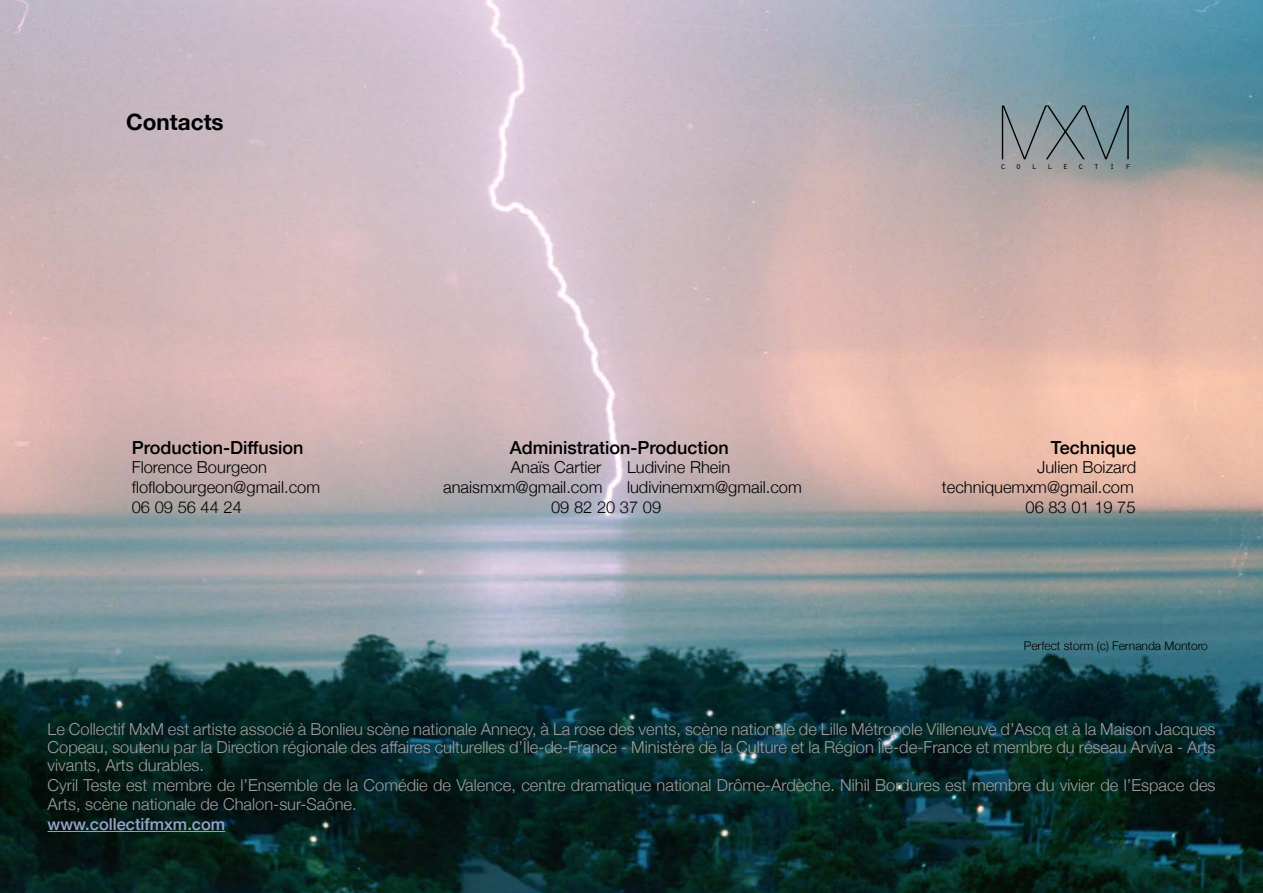
<style>
.page{position:relative;width:1263px;height:893px;background:#fff}
.page>*{position:absolute;margin:0;border:0;box-sizing:border-box;transform-origin:0 0}
.t1{font:700 22.5px "Helvetica Neue";color:#000}
.t2{font:500 18px "Helvetica Neue";color:#000}
.t3{font:300 16.5px/18px "Helvetica Neue";color:#9d9d9c;text-align:justify}
.t4{font:300 16.5px "Helvetica Neue";color:#000}
.t5{font:500 16.5px "Helvetica Neue";color:#95a4cd}
.t6{font:300 12px "Helvetica Neue";color:#000}
.t7{font:9.15px "Orator Std";color:#000}
</style>
<div class="page">
<img style="left:0;top:0;width:1263px;height:893px">
<svg style="left:1002px;top:105px;width:127px;height:54px;background:#7b8d92"></svg>
<hr style="left:48px;top:831px;width:177px;height:1px;background:#95a4cd">
<h1 class="t1" style="left:126px;top:104px;width:99px">Contacts</h1>
<p class="t7" style="left:1000px;top:160px;width:132px">c o l l e c t i f</p>
<p class="t2" style="left:132px;top:433px;width:173px">Production-Diffusion</p>
<p class="t2" style="left:510px;top:433px;width:221px">Administration-Production</p>
<p class="t2" style="left:1051px;top:433px;width:87px">Technique</p>
<p class="t4" style="left:132px;top:454px;width:137px">Florence Bourgeon</p>
<p class="t4" style="left:511px;top:454px;width:92px">Anaïs Cartier</p>
<p class="t4" style="left:627px;top:454px;width:105px">Ludivine Rhein</p>
<p class="t4" style="left:1037px;top:454px;width:101px">Julien Boizard</p>
<p class="t4" style="left:132px;top:474px;width:190px">floflobourgeon@gmail.com</p>
<p class="t4" style="left:443px;top:474px;width:161px">anaismxm@gmail.com</p>
<p class="t4" style="left:627px;top:474px;width:176px">ludivinemxm@gmail.com</p>
<p class="t4" style="left:942px;top:474px;width:193px">techniquemxm@gmail.com</p>
<p class="t4" style="left:132px;top:494px;width:112px">06 09 56 44 24</p>
<p class="t4" style="left:551px;top:494px;width:112px">09 82 20 37 09</p>
<p class="t4" style="left:1025px;top:494px;width:112px">06 83 01 19 75</p>
<p class="t6" style="left:1024px;top:636px;width:186px">Perfect storm (c) Fernanda Montoro</p>
<p class="t3" style="left:48px;top:719px;width:1169px">Le Collectif MxM est artiste associé à Bonlieu scène nationale Annecy, à La rose des vents, scène nationale de Lille Métropole Villeneuve d’Ascq et à la Maison Jacques Copeau, soutenu par la Direction régionale des affaires culturelles d’Île-de-France - Ministère de la Culture et la Région Île-de-France et membre du réseau Arviva - Arts vivants, Arts durables.</p>
<p class="t3" style="left:48px;top:774px;width:1169px;line-height:19.8px">Cyril Teste est membre de l’Ensemble de la Comédie de Valence, centre dramatique national Drôme-Ardèche. Nihil Bordures est membre du vivier de l’Espace des<br>Arts, scène nationale de Chalon-sur-Saône.</p>
<p class="t5" style="left:48px;top:811px;width:179px">www.collectifmxm.com</p>
</div>
